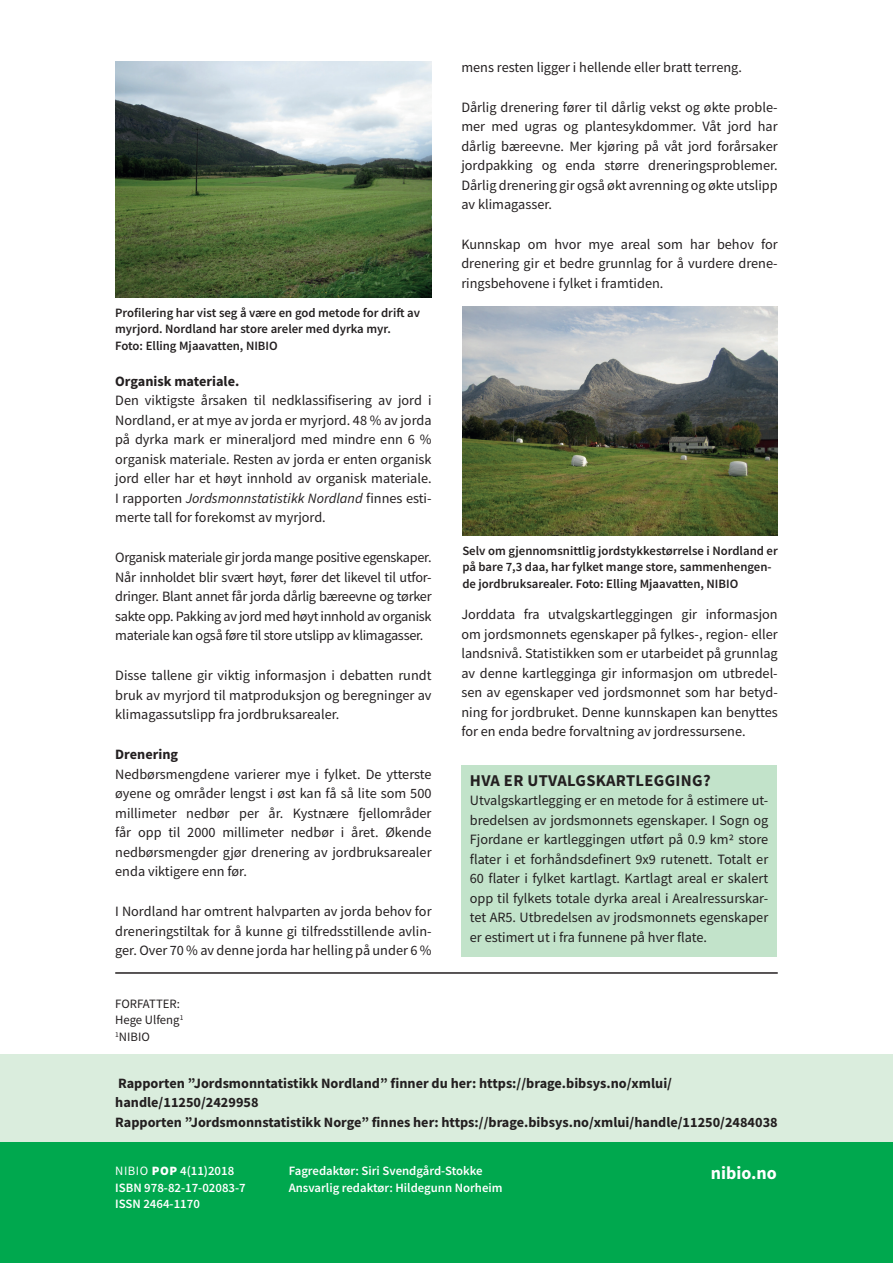
<style>
.page{position:relative;width:893px;height:1263px;background:#fff}
.page>*{position:absolute;margin:0;border:0;box-sizing:border-box;transform-origin:0 0}
.t1{font:700 18px "Source Sans Pro";color:#fff}
.t2{font:700 16.5px "Source Sans Pro";letter-spacing:.02em;color:#231f20}
.t3{font:14.25px/19.5px "Source Sans Pro";color:#231f20;text-align:justify}
.t4{font:700 14.25px/19.5px "Source Sans Pro";color:#231f20}
.t5{font:600 12.75px/16.5px "Source Sans Pro";color:#231f20}
.t6{font:600 12.75px/16.5px "Source Sans Pro";color:#fff}
.t7{font:12.75px/16.5px "Source Sans Pro";color:#231f20}
.s1{font-style:italic}
.s2{font-weight:400}
.s3{font-weight:900}
</style>
<div class="page">
<div style="left:0;top:1142px;width:893px;height:121px;background:#00a84e"></div>
<div style="left:0;top:1054px;width:893px;height:88px;background:#daeddd"></div>
<hr style="left:115px;top:972px;width:663px;height:2px;background:#231f20">
<div style="left:461px;top:765px;width:316px;height:192px;background:#c2e3ca"></div>
<img style="left:116px;top:61px;width:315px;height:237px">
<img style="left:462px;top:306px;width:316px;height:230px">
<p class="t5" style="left:115px;top:304px;width:306px">Profilering har vist seg å være en god metode for drift av myrjord. Nordland har store areler med dyrka myr.<br>Foto: Elling Mjaavatten, NIBIO</p>
<p class="t4" style="left:115px;top:371px;width:126px">Organisk materiale.</p>
<p class="t3" style="left:115px;top:390px;width:318px">Den viktigste årsaken til nedklassifisering av jord i Nordland, er at mye av jorda er myrjord. 48 % av jorda på dyrka mark er mineraljord med mindre enn 6 % organisk materiale. Resten av jorda er enten organisk jord eller har et høyt innhold av organisk materiale.<br>I rapporten <span class="s1">Jordsmonnstatistikk Nordland</span> finnes esti&shy;merte tall for forekomst av myrjord.</p>
<p class="t3" style="left:115px;top:547px;width:318px">Organisk materiale gir jorda mange positive egenskaper.<br>Når innholdet blir svært høyt, fører det likevel til utfor&shy;dringer. Blant annet får jorda dårlig bæreevne og tørker sakte opp. Pakking av jord med høyt innhold av organisk materiale kan også føre til store utslipp av klimagasser.</p>
<p class="t3" style="left:115px;top:665px;width:318px">Disse tallene gir viktig informasjon i debatten rundt bruk av myrjord til matproduksjon og beregninger av klimagassutslipp fra jordbruksarealer.</p>
<p class="t4" style="left:115px;top:744px;width:64px">Drenering</p>
<p class="t3" style="left:115px;top:764px;width:318px">Nedbørsmengdene varierer mye i fylket. De ytterste øyene og områder lengst i øst kan få så lite som 500 millimeter nedbør per år. Kystnære fjellområder får opp til 2000 millimeter nedbør i året. Økende nedbørsmengder gjør drenering av jordbruksarealer enda viktigere enn før.</p>
<p class="t3" style="left:115px;top:901px;width:318px">I Nordland har omtrent halvparten av jorda behov for dreneringstiltak for å kunne gi tilfredsstillende avlin&shy;ger. Over 70 % av denne jorda har helling på under 6 %</p>
<p class="t7" style="left:115px;top:995px;width:70px">FORFATTER:<br>Hege Ulfeng<sup>1<br>1</sup>NIBIO</p>
<p class="t3" style="left:461px;top:57px;width:282px">mens resten ligger i hellende eller bratt terreng.</p>
<p class="t3" style="left:461px;top:97px;width:318px">Dårlig drenering fører til dårlig vekst og økte proble&shy;mer med ugras og plantesykdommer. Våt jord har dårlig bæreevne. Mer kjøring på våt jord forårsaker jordpakking og enda større dreneringsproblemer.<br>Dårlig drenering gir også økt avrenning og økte utslipp av klimagasser.</p>
<p class="t3" style="left:461px;top:234px;width:318px">Kunnskap om hvor mye areal som har behov for drenering gir et bedre grunnlag for å vurdere drene&shy;ringsbehovene i fylket i framtiden.</p>
<p class="t5" style="left:462px;top:542px;width:317px">Selv om gjennomsnittlig jordstykkestørrelse i Nordland er på bare 7,3 daa, har fylket mange store, sammenhengen&shy;de jordbruksarealer. Foto: Elling Mjaavatten, NIBIO</p>
<p class="t3" style="left:461px;top:605px;width:318px">Jorddata fra utvalgskartleggingen gir informasjon om jordsmonnets egenskaper på fylkes-, region- eller landsnivå. Statistikken som er utarbeidet på grunnlag av denne kartlegginga gir informasjon om utbredel&shy;sen av egenskaper ved jordsmonnet som har betyd&shy;ning for jordbruket. Denne kunnskapen kan benyttes for en enda bedre forvaltning av jordressursene.</p>
<p class="t2" style="left:470px;top:769px;width:242px">HVA ER UTVALGSKARTLEGGING?</p>
<p class="t3" style="left:470px;top:790px;width:300px">Utvalgskartlegging er en metode for å estimere ut&shy;bredelsen av jordsmonnets egenskaper. I Sogn og Fjordane er kartleggingen utført på 0.9 km2 store flater i et forhåndsdefinert 9x9 rutenett. Totalt er 60 flater i fylket kartlagt. Kartlagt areal er skalert opp til fylkets totale dyrka areal i Arealressurskar&shy;tet AR5. Utbredelsen av jrodsmonnets egenskaper er estimert ut i fra funnene på hver flate.</p>
<p class="t4" style="left:115px;top:1073px;width:664px">Rapporten ”Jordsmonntatistikk Nordland” finner du her: https://brage.bibsys.no/xmlui/ handle/11250/2429958<br>Rapporten ”Jordsmonnstatistikk Norge” finnes her: https://brage.bibsys.no/xmlui/handle/11250/2484038</p>
<p class="t6" style="left:115px;top:1163px;width:132px"><span class="s2">NIBIO</span> <span class="s3">POP</span> 4(11)2018<br>ISBN 978-82-17-02083-7<br>ISSN 2464-1170</p>
<p class="t6" style="left:289px;top:1163px;width:195px">Fagredaktør: Siri Svendgård-Stokke</p>
<p class="t1" style="left:711px;top:1161px;width:68px">nibio.no</p>
<p class="t6" style="left:289px;top:1179px;width:215px">Ansvarlig redaktør: Hildegunn Norheim</p>
</div>
